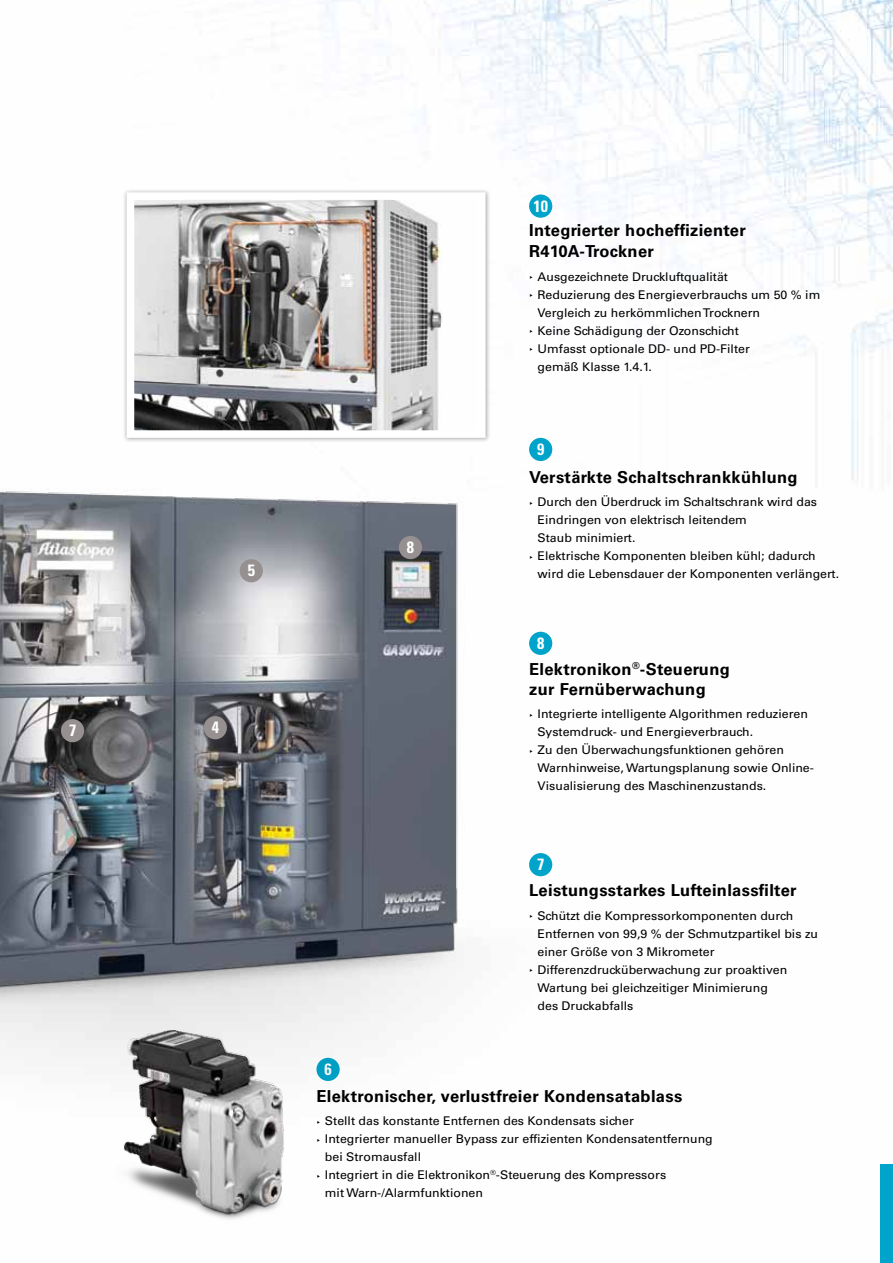
<style>
.page{position:relative;width:893px;height:1263px;background:#fff}
.page>*{position:absolute;margin:0;border:0;box-sizing:border-box;transform-origin:0 0}
.t1{font:700 16.5px/19.8px "Univers LT Std";letter-spacing:.02em;color:#000}
.t2{font:700 condensed 16.35px "Univers LT Std";color:#fff}
.t3{font:12px/18px "Univers LT Std";color:#000}
</style>
<div class="page">
<img style="left:324px;top:0;width:569px;height:480px">
<div style="left:880px;top:1164px;width:13px;height:99px;background:#00a3c9"></div>
<div style="left:529px;top:195px;width:23px;height:23px;background:#00a3c9;border-radius:50%"></div>
<img style="left:0;top:332px;width:664px;height:749px">
<img style="left:112px;top:1030px;width:174px;height:189px">
<div style="left:123px;top:189px;width:368px;height:255px;background:#000;opacity:.33"></div>
<img style="left:136px;top:201px;width:341px;height:228px">
<div style="left:127px;top:192px;width:359px;height:246px;border:8px solid #fff"></div>
<img style="left:0;top:332px;width:8px;height:311px">
<div style="left:399px;top:536px;width:23px;height:23px;background:#969090;border-radius:50%"></div>
<div style="left:240px;top:559px;width:23px;height:23px;background:#969090;border-radius:50%"></div>
<div style="left:61px;top:719px;width:23px;height:23px;background:#969090;border-radius:50%"></div>
<div style="left:204px;top:716px;width:23px;height:23px;background:#969090;border-radius:50%"></div>
<svg style="left:530px;top:915px;width:8px;height:4px"></svg>
<svg style="left:530px;top:969px;width:8px;height:4px"></svg>
<svg style="left:530px;top:713px;width:8px;height:4px"></svg>
<svg style="left:530px;top:749px;width:8px;height:4px"></svg>
<svg style="left:530px;top:276px;width:8px;height:4px"></svg>
<svg style="left:530px;top:294px;width:8px;height:4px"></svg>
<svg style="left:530px;top:330px;width:8px;height:4px"></svg>
<svg style="left:530px;top:348px;width:8px;height:4px"></svg>
<svg style="left:530px;top:502px;width:8px;height:4px"></svg>
<svg style="left:530px;top:556px;width:8px;height:4px"></svg>
<h2 class="t2" style="left:248px;top:560px;width:9px">5</h2>
<h2 class="t2" style="left:69px;top:720px;width:9px">7</h2>
<h2 class="t2" style="left:212px;top:717px;width:9px">4</h2>
<h2 class="t2" style="left:534px;top:196px;width:16px">10</h2>
<h1 class="t1" style="left:529px;top:219px;width:218px;line-height:21.6px">Integrierter hocheffizienter<br>R410A-Trockner</h1>
<p class="t3" style="left:538px;top:267px;width:284px">Ausgezeichnete Druckluftqualität<br>Reduzierung des Energieverbrauchs um 50 % im Vergleich zu herkömmlichen Trocknern<br>Keine Schädigung der Ozonschicht<br>Umfasst optionale DD- und PD-Filter<br>gemäß Klasse 1.4.1.</p>
<h2 class="t2" style="left:407px;top:537px;width:9px">8</h2>
<h2 class="t2" style="left:325px;top:1059px;width:9px">6</h2>
<h2 class="t2" style="left:537px;top:439px;width:9px">9</h2>
<h1 class="t1" style="left:529px;top:467px;width:270px">Verstärkte Schaltschrankkühlung</h1>
<p class="t3" style="left:538px;top:493px;width:303px">Durch den Überdruck im Schaltschrank wird das Eindringen von elektrisch leitendem<br>Staub minimiert.<br>Elektrische Komponenten bleiben kühl; dadurch wird die Lebensdauer der Komponenten verlängert.</p>
<h2 class="t2" style="left:537px;top:633px;width:9px">8</h2>
<h1 class="t1" style="left:529px;top:659px;width:202px">Elektronikon<sup>®</sup>-Steuerung zur Fernüberwachung</h1>
<p class="t3" style="left:538px;top:705px;width:278px">Integrierte intelligente Algorithmen reduzieren Systemdruck- und Energieverbrauch.<br>Zu den Überwachungsfunktionen gehören Warnhinweise, Wartungsplanung sowie Online-Visualisierung des Maschinenzustands.</p>
<h2 class="t2" style="left:537px;top:854px;width:9px">7</h2>
<h1 class="t1" style="left:529px;top:880px;width:269px">Leistungsstarkes Lufteinlassfilter</h1>
<p class="t3" style="left:538px;top:906px;width:282px">Schützt die Kompressorkomponenten durch Entfernen von 99,9 % der Schmutzpartikel bis zu einer Größe von 3 Mikrometer Differenzdrucküberwachung zur proaktiven Wartung bei gleichzeitiger Minimierung<br>des Druckabfalls</p>
<h1 class="t1" style="left:316px;top:1086px;width:367px">Elektronischer, verlustfreier Kondensatablass</h1>
<p class="t3" style="left:325px;top:1112px;width:389px">Stellt das konstante Entfernen des Kondensats sicher<br>Integrierter manueller Bypass zur effizienten Kondensatentfernung bei Stromausfall<br>Integriert in die Elektronikon<sup>®</sup>-Steuerung des Kompressors<br>mit Warn-/Alarmfunktionen</p>
</div>
